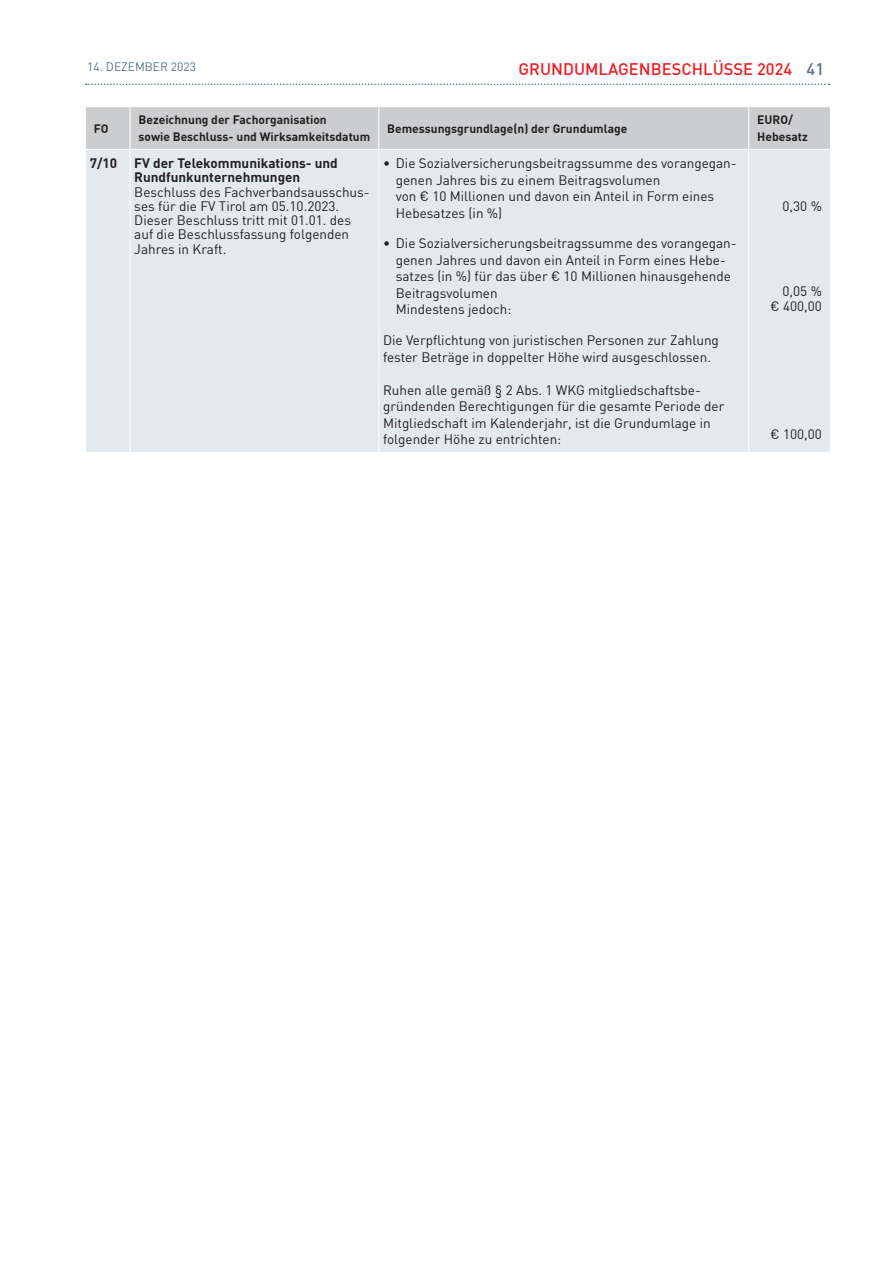
<style>
.page{position:relative;width:893px;height:1263px;background:#fff}
.page>*{position:absolute;margin:0;border:0;box-sizing:border-box;transform-origin:0 0}
.t1{font:500 16.5px "DIN";color:#ee1d23}
.t2{font:13.5px/16.5px "DIN";color:#231f20}
.t3{font:700 13.5px/14.2px "DIN";color:#231f20}
.t4{font:700 12px/16.5px "DIN";color:#231f20}
.t5{font:12px "DIN";color:#557482}
.s1{color:#557482}
</style>
<div class="page">
<svg style="left:86px;top:84px;width:743px;height:1px"></svg>
<div style="left:86px;top:107px;width:744px;height:42px;background:#cccdcf"></div>
<div style="left:86px;top:150px;width:744px;height:302px;background:#e4e9ed"></div>
<hr style="left:130px;top:150px;width:1px;height:302px;background:#fff">
<hr style="left:378px;top:150px;width:1px;height:302px;background:#fff">
<hr style="left:748px;top:150px;width:1px;height:302px;background:#fff">
<hr style="left:130px;top:107px;width:1px;height:42px;background:#fff">
<hr style="left:378px;top:107px;width:1px;height:42px;background:#fff">
<hr style="left:748px;top:107px;width:1px;height:42px;background:#fff">
<p class="t5" style="left:87px;top:59px;width:110px">14. DEZEMBER 2023</p>
<p class="t1" style="left:518px;top:58px;width:307px">GRUNDUMLAGENBESCHLÜSSE 2024 <span class="s1">41</span></p>
<p class="t4" style="left:94px;top:119px;width:16px">FO</p>
<p class="t4" style="left:139px;top:111px;width:233px">Bezeichnung der Fachorganisation<br>sowie Beschluss- und Wirksamkeitsdatum</p>
<p class="t4" style="left:387px;top:119px;width:242px">Bemessungsgrundlage(n) der Grundumlage</p>
<p class="t4" style="left:757px;top:111px;width:52px">EURO/<br>Hebesatz</p>
<p class="t3" style="left:90px;top:155px;width:29px">7/10</p>
<p class="t3" style="left:134px;top:155px;width:205px">FV der Telekommunikations- und<br>Rundfunkunternehmungen</p>
<p class="t2" style="left:134px;top:184px;width:237px;line-height:14.2px">Beschluss des Fachverbandsausschus&shy;ses für die FV Tirol am 05.10.2023.<br>Dieser Beschluss tritt mit 01.01. des auf die Beschlussfassung folgenden<br>Jahres in Kraft.</p>
<p class="t2" style="left:396px;top:155px;width:342px;text-indent:-13px">• Die Sozialversicherungsbeitragssumme des vorangegan&shy;genen Jahres bis zu einem Beitragsvolumen<br>von € 10 Millionen und davon ein Anteil in Form eines Hebesatzes (in %)</p>
<p class="t2" style="left:396px;top:235px;width:342px;text-indent:-13px">• Die Sozialversicherungsbeitragssumme des vorangegan&shy;genen Jahres und davon ein Anteil in Form eines Hebe&shy;satzes (in %) für das über € 10 Millionen hinausgehende Beitragsvolumen<br>Mindestens jedoch:</p>
<p class="t2" style="left:383px;top:332px;width:337px">Die Verpflichtung von juristischen Personen zur Zahlung fester Beträge in doppelter Höhe wird ausgeschlossen.</p>
<p class="t2" style="left:383px;top:381px;width:343px">Ruhen alle gemäß § 2 Abs. 1 WKG mitgliedschaftsbe&shy;gründenden Berechtigungen für die gesamte Periode der Mitgliedschaft im Kalenderjahr, ist die Grundumlage in folgender Höhe zu entrichten:</p>
<p class="t2" style="left:783px;top:197px;width:41px">0,30 %</p>
<p class="t2" style="left:771px;top:284px;width:53px;line-height:14.2px;text-align:right">0,05 % € 400,00</p>
<p class="t2" style="left:771px;top:425px;width:53px">€ 100,00</p>
</div>
